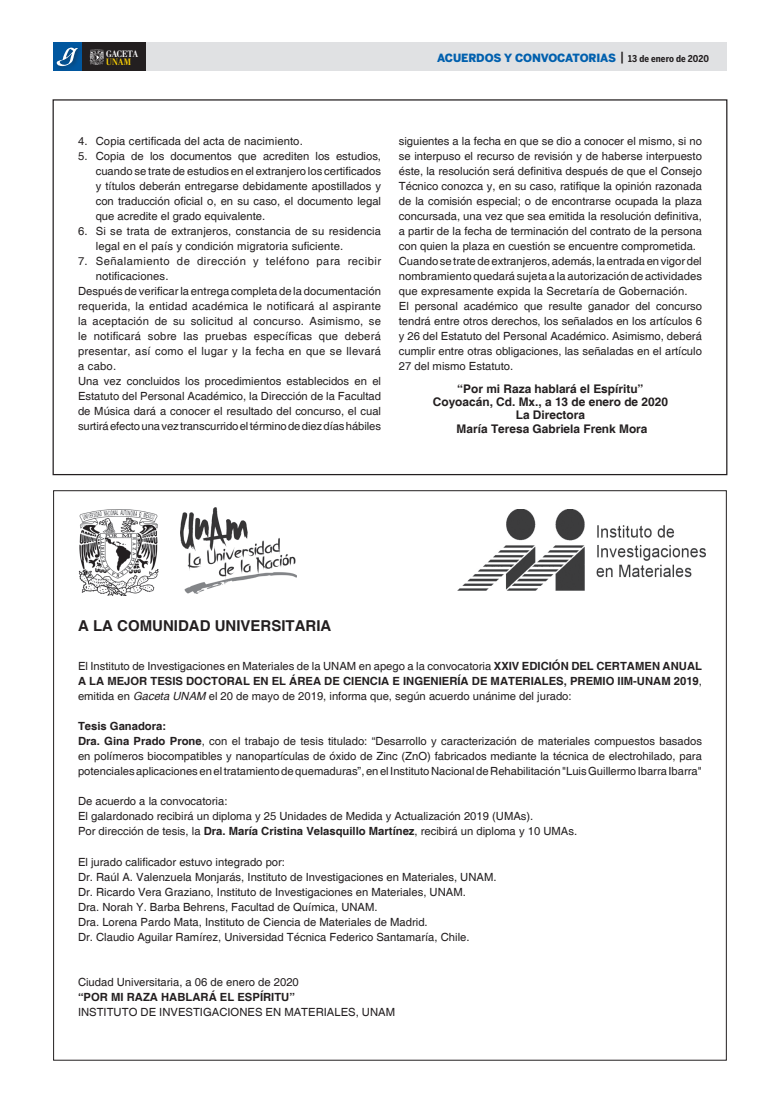
<style>
.page{position:relative;width:780px;height:1117px;background:#fff}
.page>*{position:absolute;margin:0;border:0;box-sizing:border-box;transform-origin:0 0}
.t1{font:700 15px "Helvetica";color:#231f20}
.t2{font:700 11.88px/13.4px "Helvetica";color:#231f20;text-align:center}
.t3{font:11.25px/15px "Helvetica";color:#231f20}
.t4{font:11.25px "Helvetica";letter-spacing:.02em;color:#231f20}
.t5{font:11.25px "Helvetica";letter-spacing:.04em;color:#231f20}
.t6{font:900 11.25px "Benton Sans";letter-spacing:-.015em;color:#0160ae}
.t7{font:700 11.25px "Helvetica";color:#231f20}
.t8{font:700 9.25px "Stilson";letter-spacing:.01em;color:#fff}
.t9{font:700 9.25px "Stilson";color:#fed304}
.s1{font-family:"Benton Sans Cond";font-weight:500;font-size:12.5px;color:#231f20}
.s2{font-family:"Benton Sans Cond";font-weight:700;font-size:9.38px;color:#231f20}
.s3{font-weight:700}
.s4{font-style:italic}
</style>
<div class="page">
<div style="left:53px;top:43px;width:673px;height:28px;background:#e0e1e3"></div>
<div style="left:53px;top:43px;width:92px;height:28px;background:#231f20"></div>
<div style="left:53px;top:43px;width:28px;height:28px;background:#01579f"></div>
<svg style="left:90px;top:49px;width:14px;height:16px"></svg>
<div style="left:55px;top:45px;width:28px;height:27px;background:#231f20;opacity:.45"></div>
<svg style="left:56px;top:47px;width:22px;height:19px"></svg>
<img style="left:78px;top:509px;width:81px;height:86px">
<img style="left:181px;top:507px;width:115px;height:86px">
<img style="left:458px;top:509px;width:247px;height:81px">
<p class="t8" style="left:106px;top:48px;width:33px">GACETA</p>
<p class="t9" style="left:106px;top:56px;width:26px">UNAM</p>
<p class="t6" style="left:437px;top:51px;width:273px">ACUERDOS Y CONVOCATORIAS <span class="s1">|</span> <span class="s2">13 de enero de 2020</span></p>
<p class="t3" style="left:78px;top:134px;width:226px">4. Copia certificada del acta de nacimiento.</p>
<p class="t3" style="left:96px;top:149px;width:287px;text-align:justify;text-indent:-18px">5. Copia de los documentos que acrediten los estudios, cuando se trate de estudios en el extranjero los certificados y títulos deberán entregarse debidamente apostillados y con traducción oficial o, en su caso, el documento legal que acredite el grado equivalente.</p>
<p class="t3" style="left:96px;top:224px;width:287px;text-indent:-18px">6. Si se trata de extranjeros, constancia de su residencia legal en el país y condición migratoria suficiente.</p>
<p class="t5" style="left:78px;top:254px;width:304px">7. Señalamiento de dirección y teléfono para recibir</p>
<p class="t3" style="left:96px;top:269px;width:74px">notificaciones.</p>
<p class="t3" style="left:78px;top:284px;width:304px">Después de verificar la entrega completa de la documentación</p>
<p class="t4" style="left:78px;top:299px;width:304px">requerida, la entidad académica le notificará al aspirante</p>
<p class="t4" style="left:78px;top:314px;width:304px">la aceptación de su solicitud al concurso. Asimismo, se</p>
<p class="t4" style="left:78px;top:329px;width:304px">le notificará sobre las pruebas específicas que deberá</p>
<p class="t4" style="left:78px;top:344px;width:304px">presentar, así como el lugar y la fecha en que se llevará</p>
<p class="t3" style="left:78px;top:359px;width:40px">a cabo.</p>
<p class="t3" style="left:78px;top:374px;width:304px">Una vez concluidos los procedimientos establecidos en el</p>
<p class="t3" style="left:78px;top:389px;width:304px">Estatuto del Personal Académico, la Dirección de la Facultad</p>
<p class="t3" style="left:78px;top:404px;width:304px">de Música dará a conocer el resultado del concurso, el cual</p>
<p class="t3" style="left:78px;top:419px;width:304px">surtirá efecto una vez transcurrido el término de diez días hábiles</p>
<p class="t3" style="left:399px;top:134px;width:305px">siguientes a la fecha en que se dio a conocer el mismo, si no se interpuso el recurso de revisión y de haberse interpuesto éste, la resolución será definitiva después de que el Consejo Técnico conozca y, en su caso, ratifique la opinión razonada de la comisión especial; o de encontrarse ocupada la plaza concursada, una vez que sea emitida la resolución definitiva, a partir de la fecha de terminación del contrato de la persona con quien la plaza en cuestión se encuentre comprometida.<br>Cuando se trate de extranjeros, además, la entrada en vigor del nombramiento quedará sujeta a la autorización de actividades que expresamente expida la Secretaría de Gobernación.<br>El personal académico que resulte ganador del concurso tendrá entre otros derechos, los señalados en los artículos 6 y 26 del Estatuto del Personal Académico. Asimismo, deberá cumplir entre otras obligaciones, las señaladas en el artículo 27 del mismo Estatuto.</p>
<p class="t2" style="left:433px;top:382px;width:236px">“Por mi Raza hablará el Espíritu”<br>Coyoacán, Cd. Mx., a 13 de enero de 2020<br>La Directora<br>María Teresa Gabriela Frenk Mora</p>
<h1 class="t1" style="left:78px;top:616px;width:255px">A LA COMUNIDAD UNIVERSITARIA</h1>
<p class="t3" style="left:78px;top:659px;width:625px;text-align:justify">El Instituto de Investigaciones en Materiales de la UNAM en apego a la convocatoria <span class="s3">XXIV EDICIÓN DEL CERTAMEN ANUAL A LA MEJOR TESIS DOCTORAL EN EL ÁREA DE CIENCIA E INGENIERÍA DE MATERIALES, PREMIO IIM-UNAM 2019</span>, emitida en <span class="s4">Gaceta UNAM</span> el 20 de mayo de 2019, informa que, según acuerdo unánime del jurado:</p>
<p class="t3" style="left:78px;top:719px;width:625px"><span class="s3">Tesis Ganadora:<br>Dra. Gina Prado Prone</span>, con el trabajo de tesis titulado: “Desarrollo y caracterización de materiales compuestos basados en polímeros biocompatibles y nanopartículas de óxido de Zinc (ZnO) fabricados mediante la técnica de electrohilado, para potenciales aplicaciones en el tratamiento de quemaduras”, en el Instituto Nacional de Rehabilitación "Luis Guillermo Ibarra Ibarra"</p>
<p class="t3" style="left:78px;top:794px;width:500px">De acuerdo a la convocatoria:<br>El galardonado recibirá un diploma y 25 Unidades de Medida y Actualización 2019 (UMAs).<br>Por dirección de tesis, la <span class="s3">Dra. María Cristina Velasquillo Martínez</span>, recibirá un diploma y 10 UMAs.</p>
<p class="t3" style="left:78px;top:854px;width:420px">El jurado calificador estuvo integrado por:<br>Dr. Raúl A. Valenzuela Monjarás, Instituto de Investigaciones en Materiales, UNAM.<br>Dr. Ricardo Vera Graziano, Instituto de Investigaciones en Materiales, UNAM.<br>Dra. Norah Y. Barba Behrens, Facultad de Química, UNAM.<br>Dra. Lorena Pardo Mata, Instituto de Ciencia de Materiales de Madrid.<br>Dr. Claudio Aguilar Ramírez, Universidad Técnica Federico Santamaría, Chile.</p>
<p class="t3" style="left:78px;top:974px;width:222px">Ciudad Universitaria, a 06 de enero de 2020</p>
<p class="t7" style="left:78px;top:989px;width:218px">“POR MI RAZA HABLARÁ EL ESPÍRITU”</p>
<p class="t3" style="left:78px;top:1004px;width:318px">INSTITUTO DE INVESTIGACIONES EN MATERIALES, UNAM</p>
</div>
